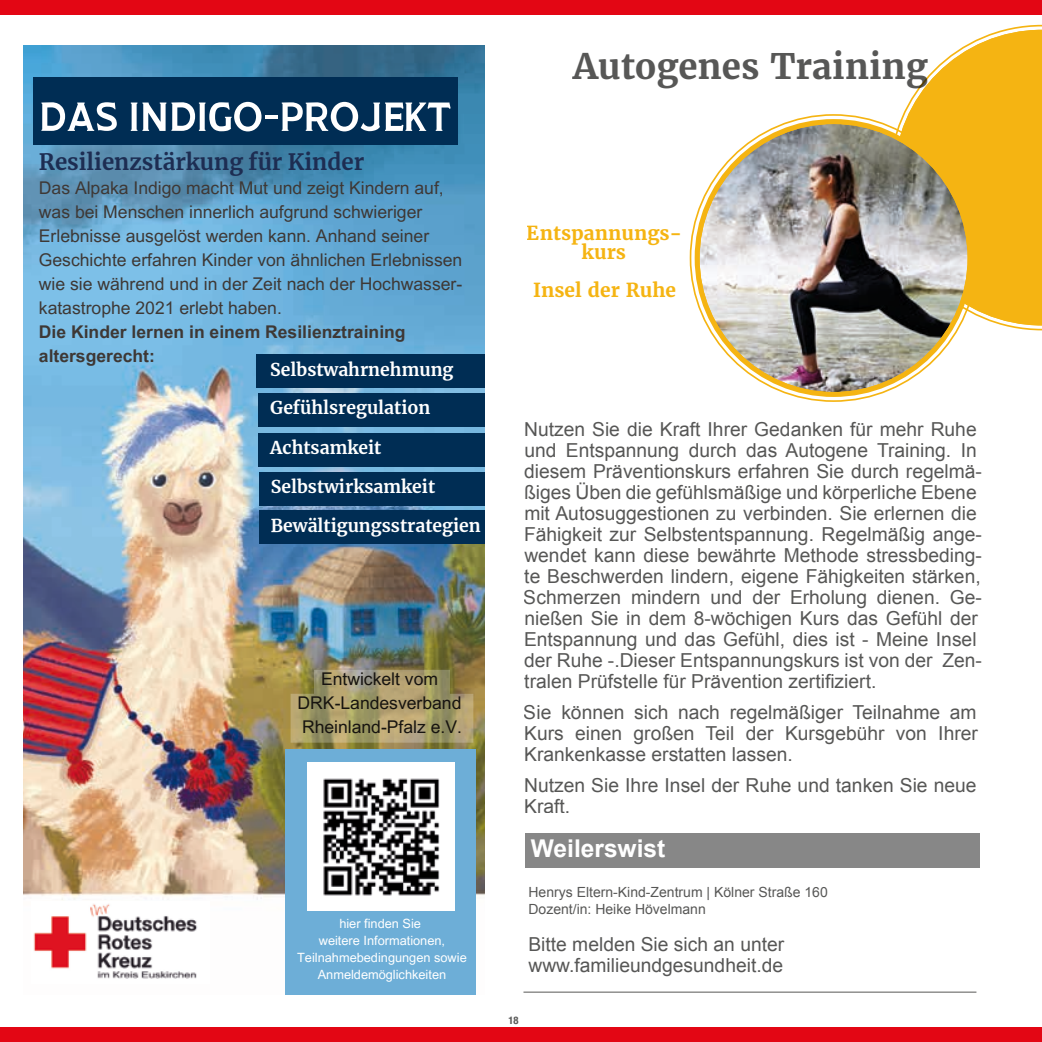
<style>
.page{position:relative;width:1042px;height:1042px;background:#fff}
.page>*{position:absolute;margin:0;border:0;box-sizing:border-box;transform-origin:0 0}
.t1{font:51.1px "Longway";color:#fff}
.t2{font:700 35px "Merriweather";color:#575756}
.t3{font:700 24.5px "Arial";color:#fff}
.t4{font:700 22.4px "Merriweather";color:#1d2d52}
.t5{font:19.25px/21px "Arial";color:#575756}
.t6{font:700 19.25px/19.2px "Merriweather";color:#f5b412;text-align:center}
.t7{font:17.5px/24px "Arial MT Pro";color:#3e3835}
.t8{font:700 17.5px/38px "Merriweather";color:#fff}
.t9{font:700 17.5px/24px "Arial MT Pro";color:#3e3835}
.t10{font:17.5px/24px "Arial MT Pro";color:#171410;text-align:center}
.t11{font:14px/16.8px "Arial";color:#575756}
.t12{font:12.78px/17px "Arial MT Pro";color:#fff;text-align:center}
.t13{font:700 condensed 10.5px "Helvetica Neue";color:#575756}
.s1{font-family:"Noto Sans"}
</style>
<div class="page">
<svg style="left:888px;top:24px;width:154px;height:307px"></svg>
<div style="left:0;top:0;width:1042px;height:15px;background:#e30614"></div>
<div style="left:0;top:1027px;width:1042px;height:15px;background:#e30614"></div>
<img style="left:23px;top:45px;width:461px;height:855px">
<div style="left:285px;top:749px;width:191px;height:245px;background:#6daed7"></div>
<img style="left:33px;top:904px;width:165px;height:75px">
<div style="left:257px;top:354px;width:227px;height:34px;background:#002d54"></div>
<div style="left:259px;top:393px;width:225px;height:34px;background:#002d54"></div>
<div style="left:259px;top:433px;width:225px;height:34px;background:#002d54"></div>
<div style="left:259px;top:471px;width:225px;height:34px;background:#002d54"></div>
<div style="left:259px;top:510px;width:225px;height:34px;background:#002d54"></div>
<img style="left:307px;top:763px;width:147px;height:147px">
<div style="left:33px;top:77px;width:425px;height:68px;background:#002d54"></div>
<svg style="left:291px;top:670px;width:182px;height:73px;background:#a79b6a"></svg>
<div style="left:526px;top:833px;width:454px;height:34px;background:#878787"></div>
<hr style="left:523px;top:992px;width:453px;height:1px;background:#575756">
<img style="left:699px;top:124px;width:268px;height:268px;border-radius:134px">
<h1 class="t1" style="left:39px;top:91px;width:414px">DAS INDIGO<span class="s1">-</span>PROJEKT</h1>
<p class="t4" style="left:39px;top:147px;width:327px">Resilienzstärkung für Kinder</p>
<p class="t7" style="left:39px;top:177px;width:425px">Das Alpaka Indigo macht Mut und zeigt Kindern auf, was bei Menschen innerlich aufgrund schwieriger Erlebnisse ausgelöst werden kann. Anhand seiner Geschichte erfahren Kinder von ähnlichen Erlebnissen wie sie während und in der Zeit nach der Hochwasser&shy;katastrophe 2021 erlebt haben.</p>
<p class="t9" style="left:39px;top:320px;width:368px">Die Kinder lernen in einem Resilienztraining altersgerecht:</p>
<p class="t8" style="left:270px;top:350px;width:185px">Selbstwahrnehmung<br>Gefühlsregulation</p>
<p class="t8" style="left:270px;top:428px;width:113px">Achtsamkeit</p>
<p class="t8" style="left:271px;top:467px;width:166px">Selbstwirksamkeit</p>
<p class="t8" style="left:271px;top:506px;width:211px">Bewältigungsstrategien</p>
<p class="t10" style="left:298px;top:668px;width:166px">Entwickelt vom<br>DRK-Landesverband<br>Rheinland-Pfalz e.V.</p>
<p class="t12" style="left:297px;top:915px;width:171px">hier finden Sie<br>weitere Informationen,<br>Teilnahmebedingungen sowie<br>Anmeldemöglichkeiten</p>
<h2 class="t2" style="left:573px;top:44px;width:356px">Autogenes Training</h2>
<p class="t6" style="left:527px;top:223px;width:157px">Entspannungs&shy;kurs</p>
<p class="t6" style="left:533px;top:281px;width:144px">Insel der Ruhe</p>
<p class="t5" style="left:524px;top:419px;width:460px">Nutzen Sie die Kraft Ihrer Gedanken für mehr Ruhe und Entspannung durch das Autogene Training. In diesem Präventionskurs erfahren Sie durch regelmä&shy;ßiges Üben die gefühlsmäßige und körperliche Ebene mit Autosuggestionen zu verbinden. Sie erlernen die Fähigkeit zur Selbstentspannung. Regelmäßig ange&shy;wendet kann diese bewährte Methode stressbeding&shy;te Beschwerden lindern, eigene Fähigkeiten stärken, Schmerzen mindern und der Erholung dienen. Ge&shy;nießen Sie in dem 8-wöchigen Kurs das Gefühl der Entspannung und das Gefühl, dies ist - Meine Insel der Ruhe -.Dieser Entspannungskurs ist von der Zen&shy;tralen Prüfstelle für Prävention zertifiziert.</p>
<p class="t5" style="left:524px;top:702px;width:455px;text-align:justify">Sie können sich nach regelmäßiger Teilnahme am Kurs einen großen Teil der Kursgebühr von Ihrer Krankenkasse erstatten lassen.</p>
<p class="t5" style="left:524px;top:774px;width:454px">Nutzen Sie Ihre Insel der Ruhe und tanken Sie neue<br>Kraft.</p>
<p class="t3" style="left:531px;top:832px;width:136px">Weilerswist</p>
<p class="t11" style="left:528px;top:884px;width:301px">Henrys Eltern-Kind-Zentrum | Kölner Straße 160<br>Dozent/in: Heike Hövelmann</p>
<p class="t5" style="left:528px;top:934px;width:257px">Bitte melden Sie sich an unter www.familieundgesundheit.de</p>
<p class="t13" style="left:508px;top:1011px;width:12px">18</p>
</div>
